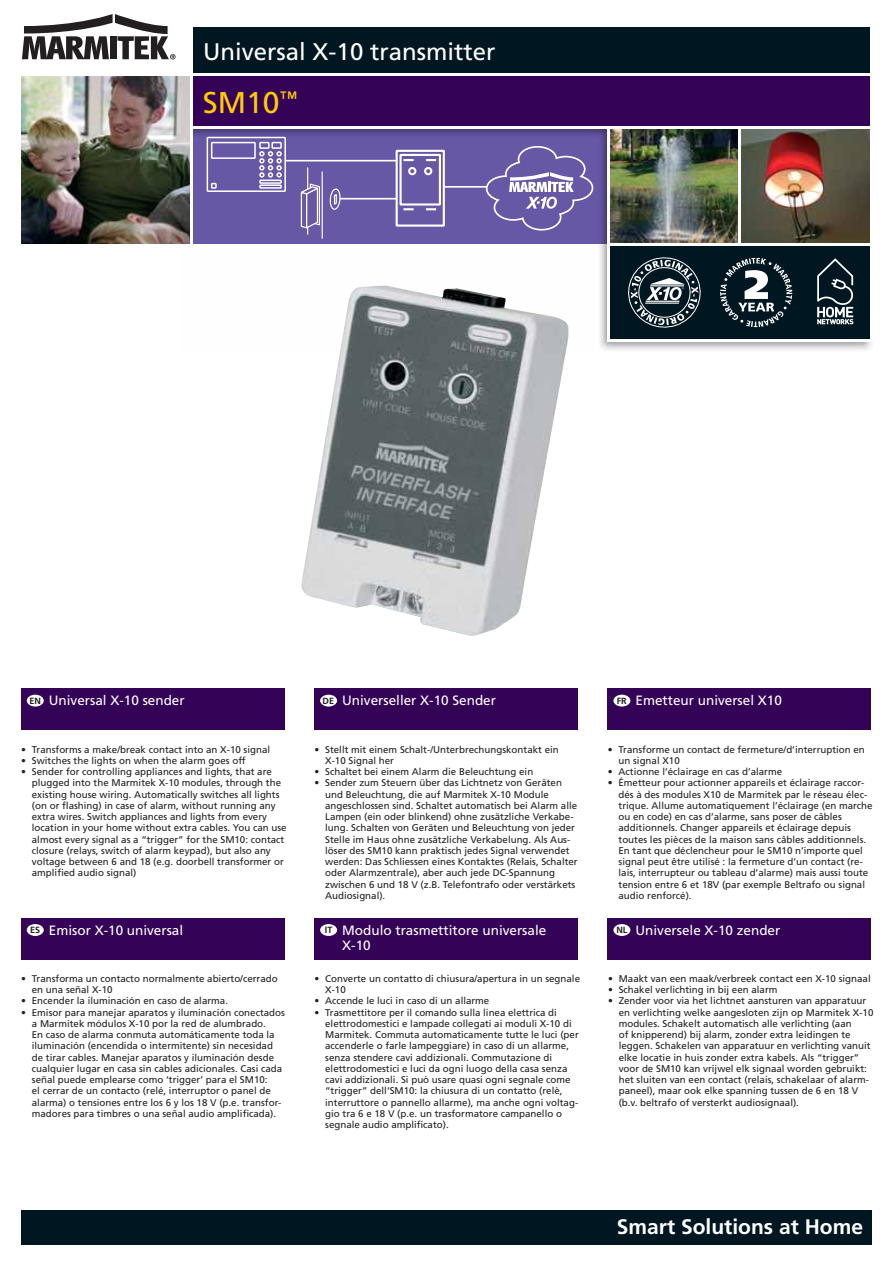
<style>
.page{position:relative;width:893px;height:1263px;background:#fff}
.page>*{position:absolute;margin:0;border:0;box-sizing:border-box;transform-origin:0 0}
.t1{font:30px "Frutiger";color:#ffcb04}
.t2{font:24px "Frutiger";color:#fff}
.t3{font:700 21px "Frutiger";color:#fff}
.t4{font:13.5px/15px "Frutiger";color:#fff}
.t5{font:9.75px/11.2px "Frutiger";color:#231f20}
.t6{font:700 9px "Frutiger";color:#231f20}
.s1{font-weight:700;font-size:9px;color:#231f20}
</style>
<div class="page">
<img style="left:600px;top:340px;width:272px;height:10px">
<svg style="left:193px;top:129px;width:414px;height:211px;fill:#6758a6"></svg>
<img style="left:21px;top:76px;width:169px;height:168px">
<div style="left:192px;top:27px;width:679px;height:53px;background:#001722"></div>
<div style="left:192px;top:74px;width:679px;height:53px;background:#340357"></div>
<div style="left:608px;top:245px;width:263px;height:95px;background:#001722"></div>
<div style="left:21px;top:1210px;width:850px;height:34px;background:#001722"></div>
<svg style="left:22px;top:14px;width:153px;height:45px"></svg>
<hr style="left:21px;top:73px;width:850px;height:2px;background:#fff">
<img style="left:610px;top:129px;width:260px;height:114px">
<hr style="left:192px;top:126px;width:679px;height:2px;background:#fff">
<hr style="left:607px;top:244px;width:264px;height:2px;background:#fff">
<hr style="left:607px;top:127px;width:2px;height:214px;background:#fff">
<hr style="left:870px;top:26px;width:2px;height:315px;background:#fff">
<hr style="left:607px;top:339px;width:264px;height:2px;background:#fff">
<hr style="left:738px;top:127px;width:3px;height:117px;background:#fff">
<hr style="left:191px;top:26px;width:2px;height:218px;background:#fff">
<svg style="left:817px;top:258px;width:36px;height:66px"></svg>
<svg style="left:720px;top:258px;width:72px;height:69px"></svg>
<svg style="left:628px;top:258px;width:72px;height:69px"></svg>
<img style="left:301px;top:286px;width:268px;height:350px">
<div style="left:21px;top:918px;width:263px;height:41px;background:#340357"></div>
<div style="left:27px;top:924px;width:17px;height:12px;background:#fff;border-radius:50%"></div>
<div style="left:314px;top:918px;width:263px;height:41px;background:#340357"></div>
<div style="left:320px;top:924px;width:17px;height:12px;background:#fff;border-radius:50%"></div>
<div style="left:21px;top:688px;width:263px;height:42px;background:#340357"></div>
<div style="left:27px;top:695px;width:17px;height:12px;background:#fff;border-radius:50%"></div>
<div style="left:314px;top:688px;width:263px;height:42px;background:#340357"></div>
<div style="left:320px;top:695px;width:17px;height:12px;background:#fff;border-radius:50%"></div>
<div style="left:608px;top:918px;width:263px;height:41px;background:#340357"></div>
<div style="left:613px;top:924px;width:17px;height:12px;background:#fff;border-radius:50%"></div>
<div style="left:608px;top:688px;width:263px;height:42px;background:#340357"></div>
<div style="left:613px;top:695px;width:17px;height:12px;background:#fff;border-radius:50%"></div>
<svg style="left:485px;top:145px;width:109px;height:86px;background:#7d70b3"></svg>
<hr style="left:444px;top:186px;width:42px;height:2px;background:#fff">
<hr style="left:286px;top:160px;width:110px;height:2px;background:#fff">
<hr style="left:340px;top:198px;width:56px;height:2px;background:#fff">
<div style="left:206px;top:137px;width:80px;height:55px;border:2px solid #fff"></div>
<div style="left:211px;top:142px;width:45px;height:17px;border:2px solid #fff"></div>
<div style="left:259px;top:142px;width:10px;height:7px;border:2px solid #fff"></div>
<div style="left:271px;top:142px;width:11px;height:7px;border:2px solid #fff"></div>
<svg style="left:259px;top:151px;width:23px;height:27px"></svg>
<div style="left:259px;top:180px;width:23px;height:4px;border:2px solid #fff"></div>
<div style="left:259px;top:184px;width:23px;height:5px;border:2px solid #fff"></div>
<svg style="left:211px;top:183px;width:6px;height:6px"></svg>
<div style="left:408px;top:167px;width:8px;height:8px;border:2px solid #fff;border-radius:50%"></div>
<div style="left:424px;top:167px;width:8px;height:8px;border:2px solid #fff;border-radius:50%"></div>
<div style="left:395px;top:150px;width:50px;height:77px;border:2px solid #fff"></div>
<div style="left:399px;top:154px;width:42px;height:52px;border:2px solid #fff"></div>
<svg style="left:403px;top:159px;width:10px;height:2px"></svg>
<svg style="left:426px;top:159px;width:10px;height:2px"></svg>
<svg style="left:403px;top:208px;width:10px;height:2px"></svg>
<svg style="left:426px;top:208px;width:10px;height:2px"></svg>
<hr style="left:307px;top:168px;width:1px;height:66px;background:#fff">
<hr style="left:321px;top:172px;width:2px;height:66px;background:#fff">
<svg style="left:328px;top:186px;width:13px;height:26px"></svg>
<svg style="left:298px;top:183px;width:23px;height:47px"></svg>
<h2 class="t2" style="left:203px;top:42px;width:293px">Universal X-10 transmitter</h2>
<h1 class="t1" style="left:203px;top:90px;width:96px">SM10<sup>™</sup></h1>
<h3 class="t4" style="left:29px;top:694px;width:157px"><span class="s1">EN</span> Universal X-10 sender</h3>
<p class="t5" style="left:21px;top:744px;width:250px">• Transforms a make/break contact into an X-10 signal</p>
<p class="t5" style="left:21px;top:756px;width:226px">• Switches the lights on when the alarm goes off</p>
<p class="t5" style="left:32px;top:767px;width:256px;text-indent:-11px">• Sender for controlling appliances and lights, that are plugged into the Marmitek X-10 modules, through the existing house wiring. Automatically switches all lights (on or flashing) in case of alarm, without running any extra wires. Switch appliances and lights from every location in your home without extra cables. You can use almost every signal as a “trigger” for the SM10: contact closure (relays, switch of alarm keypad), but also any voltage between 6 and 18 (e.g. doorbell transformer or amplified audio signal)</p>
<h3 class="t4" style="left:322px;top:694px;width:175px"><span class="s1">DE</span> Universeller X-10 Sender</h3>
<p class="t5" style="left:325px;top:744px;width:235px;text-indent:-11px">• Stellt mit einem Schalt-/Unterbrechungskontakt ein<br>X-10 Signal her</p>
<p class="t5" style="left:314px;top:767px;width:220px">• Schaltet bei einem Alarm die Beleuchtung ein</p>
<p class="t5" style="left:325px;top:778px;width:254px;text-indent:-11px">• Sender zum Steuern über das Lichtnetz von Geräten und Beleuchtung, die auf Marmitek X-10 Module angeschlossen sind. Schaltet automatisch bei Alarm alle Lampen (ein oder blinkend) ohne zusätzliche Verkabe&shy;lung. Schalten von Geräten und Beleuchtung von jeder Stelle im Haus ohne zusätzliche Verkabelung. Als Aus&shy;löser des SM10 kann praktisch jedes Signal verwendet werden: Das Schliessen eines Kontaktes (Relais, Schalter oder Alarmzentrale), aber auch jede DC-Spannung zwischen 6 und 18 V (z.B. Telefontrafo oder verstärkets Audiosignal).</p>
<h3 class="t4" style="left:30px;top:924px;width:154px"><span class="s1">ES</span> Emisor X-10 universal</h3>
<h3 class="t4" style="left:342px;top:924px;width:205px">Modulo trasmettitore universale<br>X-10</h3>
<p class="t6" style="left:325px;top:926px;width:9px">IT</p>
<p class="t5" style="left:32px;top:974px;width:247px;text-indent:-11px">• Transforma un contacto normalmente abierto/cerrado en una señal X-10</p>
<p class="t5" style="left:21px;top:996px;width:208px">• Encender la iluminación en caso de alarma.</p>
<p class="t5" style="left:32px;top:1007px;width:254px;text-indent:-11px">• Emisor para manejar aparatos y iluminación conectados a Marmitek módulos X-10 por la red de alumbrado.<br>En caso de alarma conmuta automáticamente toda la iluminación (encendida o intermitente) sin necesidad de tirar cables. Manejar aparatos y iluminación desde cualquier lugar en casa sin cables adicionales. Casi cada señal puede emplearse como ‘trigger’ para el SM10:<br>el cerrar de un contacto (relé, interruptor o panel de alarma) o tensiones entre los 6 y los 18 V (p.e. transfor&shy;madores para timbres o una señal audio amplificada).</p>
<p class="t5" style="left:325px;top:974px;width:256px;text-indent:-11px">• Converte un contatto di chiusura/apertura in un segnale<br>X-10</p>
<p class="t5" style="left:314px;top:996px;width:176px">• Accende le luci in caso di un allarme</p>
<p class="t5" style="left:325px;top:1007px;width:255px;text-indent:-11px">• Trasmettitore per il comando sulla linea elettrica di elettrodomestici e lampade collegati ai moduli X-10 di Marmitek. Commuta automaticamente tutte le luci (per accenderle o farle lampeggiare) in caso di un allarme, senza stendere cavi addizionali. Commutazione di elettrodomestici e luci da ogni luogo della casa senza cavi addizionali. Si può usare quasi ogni segnale come “trigger” dell‘SM10: la chiusura di un contatto (relè, interruttore o pannello allarme), ma anche ogni voltag&shy;gio tra 6 e 18 V (p.e. un trasformatore campanello o segnale audio amplificato).</p>
<h3 class="t4" style="left:616px;top:694px;width:167px"><span class="s1">FR</span> Emetteur universel X10</h3>
<p class="t5" style="left:618px;top:744px;width:248px;text-indent:-11px">• Transforme un contact de fermeture/d’interruption en un signal X10</p>
<p class="t5" style="left:608px;top:767px;width:176px">• Actionne l’éclairage en cas d’alarme</p>
<p class="t5" style="left:618px;top:778px;width:256px;text-indent:-11px">• Émetteur pour actionner appareils et éclairage raccor&shy;dés à des modules X10 de Marmitek par le réseau élec&shy;trique. Allume automatiquement l’éclairage (en marche ou en code) en cas d’alarme, sans poser de câbles additionnels. Changer appareils et éclairage depuis toutes les pièces de la maison sans câbles additionnels.<br>En tant que déclencheur pour le SM10 n’importe quel signal peut être utilisé : la fermeture d’un contact (re&shy;lais, interrupteur ou tableau d’alarme) mais aussi toute tension entre 6 et 18V (par exemple Beltrafo ou signal audio renforcé).</p>
<h3 class="t4" style="left:616px;top:924px;width:165px"><span class="s1">NL</span> Universele X-10 zender</h3>
<p class="t5" style="left:608px;top:974px;width:264px">• Maakt van een maak/verbreek contact een X-10 signaal</p>
<p class="t5" style="left:608px;top:985px;width:171px">• Schakel verlichting in bij een alarm</p>
<p class="t5" style="left:618px;top:996px;width:256px;text-indent:-11px">• Zender voor via het lichtnet aansturen van apparatuur en verlichting welke aangesloten zijn op Marmitek X-10 modules. Schakelt automatisch alle verlichting (aan<br>of knipperend) bij alarm, zonder extra leidingen te leggen. Schakelen van apparatuur en verlichting vanuit elke locatie in huis zonder extra kabels. Als “trigger” voor de SM10 kan vrijwel elk signaal worden gebruikt: het sluiten van een contact (relais, schakelaar of alarm&shy;paneel), maar ook elke spanning tussen de 6 en 18 V (b.v. beltrafo of versterkt audiosignaal).</p>
<h3 class="t3" style="left:616px;top:1218px;width:248px">Smart Solutions at Home</h3>
</div>
